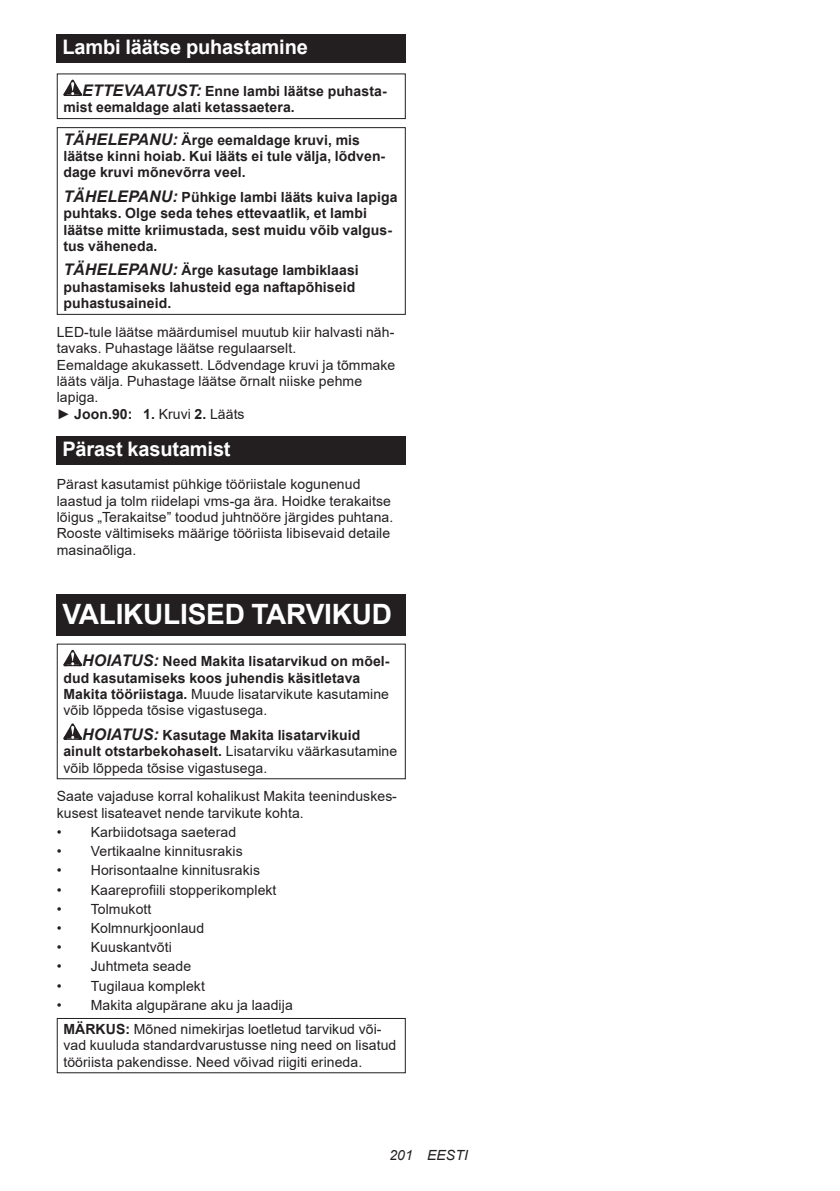
<style>
.page{position:relative;width:840px;height:1191px;background:#fff}
.page>*{position:absolute;margin:0;border:0;box-sizing:border-box;transform-origin:0 0}
.t1{font:700 28px "Arial";letter-spacing:-.01em;color:#fff}
.t2{font:700 20px "Arial";letter-spacing:-.01em;color:#fff}
.t3{font:14px/16.4px "Arial";letter-spacing:.005em;color:#231f20}
.t4{font:700 14px/16.4px "Arial";letter-spacing:.005em;color:#231f20}
.t5{font:italic 14px "Arial";letter-spacing:.005em;color:#231f20}
.s1{font-style:italic;font-size:16px}
.s2{font-weight:700}
.s3{font-weight:400}
.s4{font-weight:700;font-style:italic;font-size:16px}
</style>
<div class="page">
<div style="left:57px;top:34px;width:348px;height:29px;background:#231f20"></div>
<svg style="left:63px;top:80px;width:19px;height:16px"></svg>
<div style="left:57px;top:73px;width:348px;height:46px;border:1px solid #231f20"></div>
<div style="left:57px;top:127px;width:348px;height:188px;border:1px solid #231f20"></div>
<div style="left:57px;top:436px;width:348px;height:28px;background:#231f20"></div>
<div style="left:57px;top:594px;width:348px;height:41px;background:#231f20"></div>
<svg style="left:63px;top:650px;width:19px;height:16px"></svg>
<svg style="left:63px;top:723px;width:19px;height:17px"></svg>
<div style="left:57px;top:643px;width:348px;height:136px;border:1px solid #231f20"></div>
<div style="left:57px;top:1018px;width:348px;height:55px;border:1px solid #231f20"></div>
<h2 class="t2" style="left:62px;top:33px;width:247px">Lambi läätse puhastamine</h2>
<p class="t4" style="left:63px;top:83px;width:324px;text-indent:19px"><span class="s1">ETTEVAATUST:</span> Enne lambi läätse puhasta&shy;mist eemaldage alati ketassaetera.</p>
<p class="t4" style="left:63px;top:132px;width:323px"><span class="s1">TÄHELEPANU:</span> Ärge eemaldage kruvi, mis läätse kinni hoiab. Kui lääts ei tule välja, lõdven&shy;dage kruvi mõnevõrra veel.</p>
<p class="t4" style="left:63px;top:189px;width:335px"><span class="s1">TÄHELEPANU:</span> Pühkige lambi lääts kuiva lapiga puhtaks. Olge seda tehes ettevaatlik, et lambi läätse mitte kriimustada, sest muidu võib valgus&shy;tus väheneda.</p>
<p class="t4" style="left:63px;top:262px;width:297px"><span class="s1">TÄHELEPANU:</span> Ärge kasutage lambiklaasi puhastamiseks lahusteid ega naftapõhiseid puhastusaineid.</p>
<p class="t3" style="left:57px;top:324px;width:340px">LED-tule läätse määrdumisel muutub kiir halvasti näh&shy;tavaks. Puhastage läätse regulaarselt.<br>Eemaldage akukassett. Lõdvendage kruvi ja tõmmake lääts välja. Puhastage läätse õrnalt niiske pehme lapiga.<br>► <span class="s2">Joon.90: 1.</span> Kruvi <span class="s2">2.</span> Lääts</p>
<h2 class="t2" style="left:62px;top:435px;width:170px">Pärast kasutamist</h2>
<p class="t3" style="left:57px;top:476px;width:338px">Pärast kasutamist pühkige tööriistale kogunenud laastud ja tolm riidelapi vms-ga ära. Hoidke terakaitse lõigus „Terakaitse” toodud juhtnööre järgides puhtana.<br>Rooste vältimiseks määrige tööriista libisevaid detaile masinaõliga.</p>
<h1 class="t1" style="left:62px;top:594px;width:331px">VALIKULISED TARVIKUD</h1>
<p class="t4" style="left:63px;top:653px;width:327px;text-indent:19px"><span class="s1">HOIATUS:</span> Need Makita lisatarvikud on mõel&shy;dud kasutamiseks koos juhendis käsitletava Makita tööriistaga. <span class="s3">Muude lisatarvikute kasutamine võib lõppeda tõsise vigastusega.</span></p>
<p class="t3" style="left:63px;top:726px;width:335px;text-indent:19px"><span class="s4">HOIATUS:</span> <span class="s2">Kasutage Makita lisatarvikuid ainult otstarbekohaselt.</span> Lisatarviku väärkasutamine võib lõppeda tõsise vigastusega.</p>
<p class="t3" style="left:57px;top:788px;width:341px">Saate vajaduse korral kohalikust Makita teeninduskes&shy;kusest lisateavet nende tarvikute kohta.</p>
<p class="t3" style="left:57px;top:823px;width:181px">• Karbiidotsaga saeterad</p>
<p class="t3" style="left:57px;top:843px;width:187px">• Vertikaalne kinnitusrakis</p>
<p class="t3" style="left:57px;top:862px;width:205px">• Horisontaalne kinnitusrakis</p>
<p class="t3" style="left:57px;top:881px;width:221px">• Kaareprofiili stopperikomplekt</p>
<p class="t3" style="left:57px;top:900px;width:96px">• Tolmukott</p>
<p class="t3" style="left:57px;top:919px;width:149px">• Kolmnurkjoonlaud</p>
<p class="t3" style="left:57px;top:939px;width:117px">• Kuuskantvõti</p>
<p class="t3" style="left:57px;top:958px;width:136px">• Juhtmeta seade</p>
<p class="t3" style="left:57px;top:977px;width:150px">• Tugilaua komplekt</p>
<p class="t3" style="left:63px;top:993px;width:319px;line-height:23.8px;text-indent:-7px">• Makita algupärane aku ja laadija<br><span class="s2">MÄRKUS:</span> Mõned nimekirjas loetletud tarvikud või-</p>
<p class="t3" style="left:63px;top:1037px;width:334px">vad kuuluda standardvarustusse ning need on lisatud tööriista pakendisse. Need võivad riigiti erineda.</p>
<p class="t5" style="left:389px;top:1146px;width:80px">201 EESTI</p>
</div>
